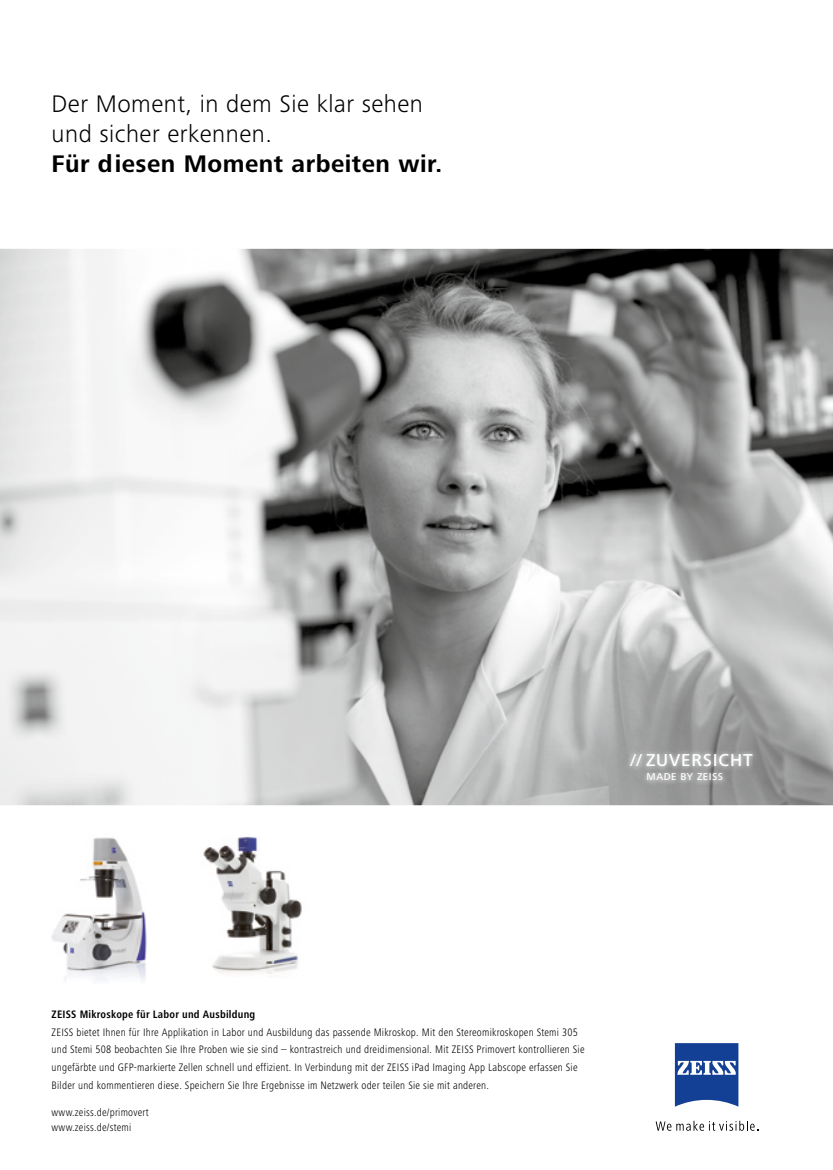
<style>
.page{position:relative;width:833px;height:1170px;background:#fff}
.page>*{position:absolute;margin:0;border:0;box-sizing:border-box;transform-origin:0 0}
.t1{font:300 24.88px/29.9px "Zeiss Frutiger Next Pro";letter-spacing:.02em;color:#000}
.t2{font:700 24.88px "Zeiss Frutiger Next Pro";letter-spacing:.02em;color:#000}
.t3{font:500 17.88px "Zeiss Frutiger Next Pro";letter-spacing:.05em;color:#fff}
.t4{font:300 condensed 11.12px/17.6px "Zeiss Frutiger Next Pro";letter-spacing:.02em;color:#000}
.t5{font:700 condensed 11.12px "Zeiss Frutiger Next Pro";letter-spacing:.02em;color:#000}
.t6{font:500 10.38px "Zeiss Frutiger Next Pro";letter-spacing:.05em;color:#fff}
</style>
<div class="page">
<svg style="left:675px;top:1043px;width:63px;height:63px"></svg>
<svg style="left:655px;top:1120px;width:103px;height:10px"></svg>
<img style="left:0;top:249px;width:833px;height:556px">
<img style="left:626px;top:748px;width:131px;height:37px">
<img style="left:203px;top:837px;width:99px;height:137px">
<img style="left:51px;top:837px;width:96px;height:143px">
<h1 class="t1" style="left:52px;top:89px;width:373px">Der Moment, in dem Sie klar sehen und sicher erkennen.</h1>
<h1 class="t2" style="left:52px;top:149px;width:392px">Für diesen Moment arbeiten wir.</h1>
<h2 class="t3" style="left:630px;top:749px;width:124px">// ZUVERSICHT</h2>
<p class="t6" style="left:646px;top:770px;width:78px">MADE BY ZEISS</p>
<p class="t5" style="left:52px;top:1007px;width:205px">ZEISS Mikroskope für Labor und Ausbildung</p>
<p class="t4" style="left:52px;top:1023px;width:534px">ZEISS bietet Ihnen für Ihre Applikation in Labor und Ausbildung das passende Mikroskop. Mit den Stereomikroskopen Stemi 305 und Stemi 508 beobachten Sie Ihre Proben wie sie sind – kontrastreich und dreidimensional. Mit ZEISS Primovert kontrollieren Sie ungefärbte und GFP-markierte Zellen schnell und effizient. In Verbindung mit der ZEISS iPad Imaging App Labscope erfassen Sie Bilder und kommentieren diese. Speichern Sie Ihre Ergebnisse im Netzwerk oder teilen Sie sie mit anderen.</p>
<p class="t4" style="left:52px;top:1104px;width:99px;line-height:14.9px">www.zeiss.de/primovert www.zeiss.de/stemi</p>
</div>
